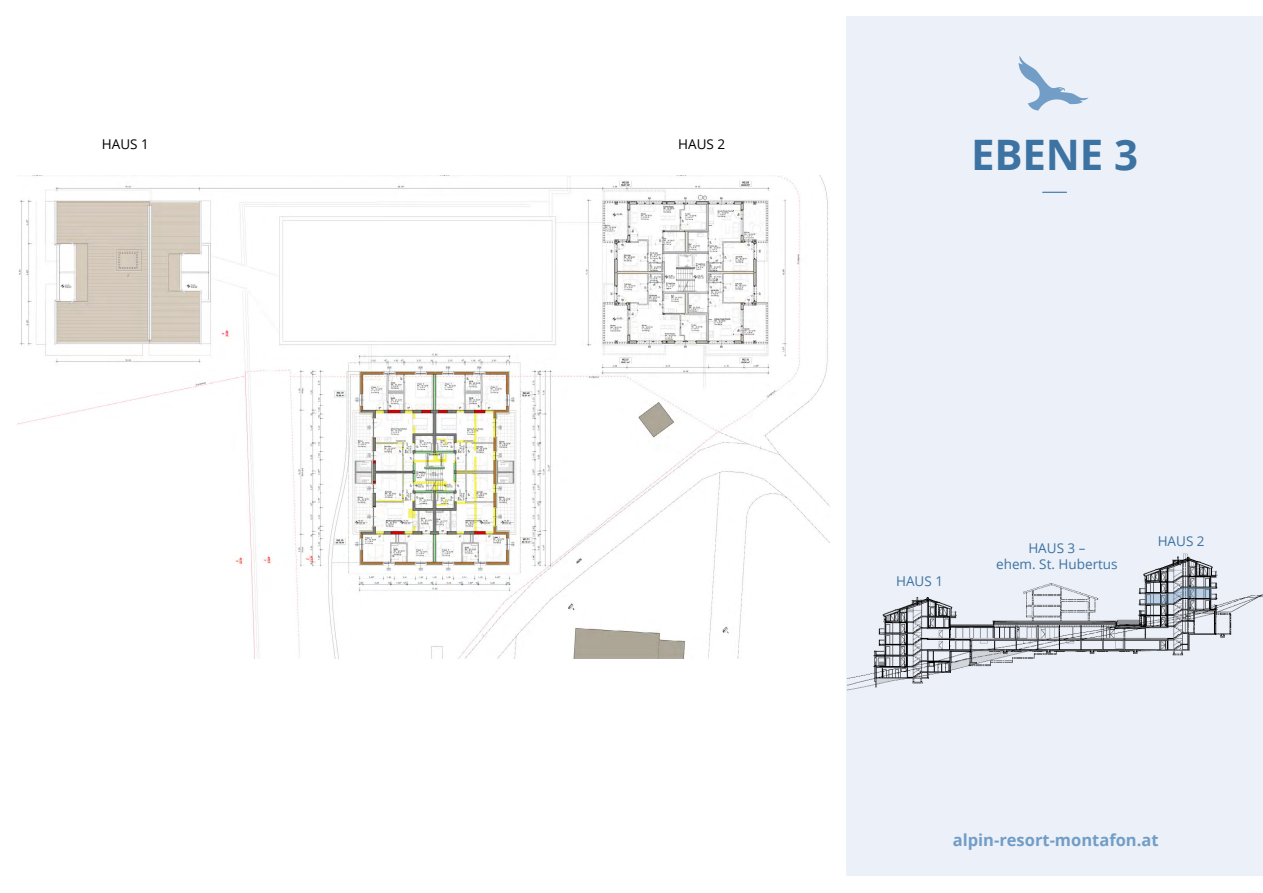
<style>
.page{position:relative;width:1263px;height:893px;background:#fff}
.page>*{position:absolute;margin:0;border:0;box-sizing:border-box;transform-origin:0 0}
.t1{font:700 42px "Open Sans";letter-spacing:-.005em;color:#3d73a2}
.t2{font:700 16.5px "Open Sans";color:#719dc6}
.t3{font:13.5px/16.2px "Open Sans";color:#3d73a2;text-align:center}
.t4{font:13.5px "Open Sans";color:#000}
</style>
<div class="page">
<div style="left:846px;top:17px;width:417px;height:859px;background:#ecf0f8"></div>
<svg style="left:1018px;top:56px;width:70px;height:55px"></svg>
<svg style="left:1043px;top:192px;width:23px;height:1px"></svg>
<img style="left:847px;top:553px;width:416px;height:138px">
<svg style="left:1145px;top:587px;width:67px;height:17px"></svg>
<img style="left:17px;top:176px;width:812px;height:483px">
<p class="t4" style="left:102px;top:134px;width:48px">HAUS 1</p>
<p class="t4" style="left:678px;top:134px;width:48px">HAUS 2</p>
<h1 class="t1" style="left:971px;top:125px;width:169px">EBENE 3</h1>
<p class="t3" style="left:896px;top:572px;width:48px">HAUS 1</p>
<p class="t3" style="left:996px;top:539px;width:123px">HAUS 3 –<br>ehem. St. Hubertus</p>
<p class="t3" style="left:1158px;top:533px;width:48px">HAUS 2</p>
<p class="t2" style="left:953px;top:828px;width:207px">alpin-resort-montafon.at</p>
</div>
